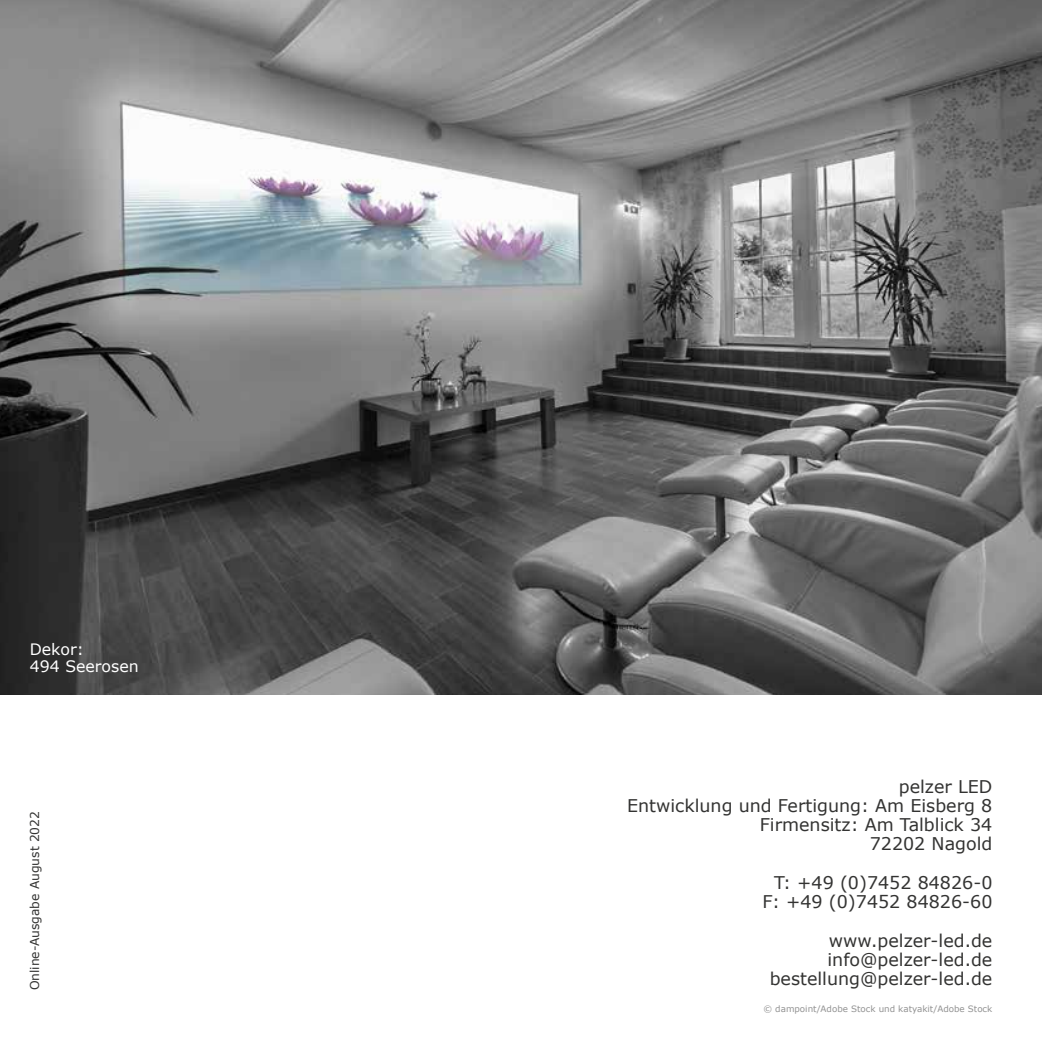
<style>
.page{position:relative;width:1042px;height:1042px;background:#fff}
.page>*{position:absolute;margin:0;border:0;box-sizing:border-box;transform-origin:0 0}
.t1{font:17.5px/19.2px "Verdana";color:#333332;text-align:right}
.t2{font:15.75px/17.5px "Verdana";color:#fff}
.t3{font:12.25px "Verdana";color:#333332}
.t4{font:8.75px "Verdana";color:#929292}
</style>
<div class="page">
<img style="left:0;top:0;width:1042px;height:694px">
<p class="t2" style="left:30px;top:640px;width:110px">Dekor:<br>494 Seerosen</p>
<p class="t3" style="left:27px;top:990px;width:181px;rotate:-90deg">Online-Ausgabe August 2022</p>
<p class="t1" style="left:627px;top:777px;width:367px">pelzer LED<br>Entwicklung und Fertigung: Am Eisberg 8<br>Firmensitz: Am Talblick 34<br>72202 Nagold</p>
<p class="t1" style="left:762px;top:873px;width:231px">T: +49 (0)7452 84826-0<br>F: +49 (0)7452 84826-60</p>
<p class="t1" style="left:770px;top:931px;width:224px">www.pelzer-led.de info@pelzer-led.de bestellung@pelzer-led.de</p>
<p class="t4" style="left:763px;top:1003px;width:230px">© dampoint/Adobe Stock und katyakit/Adobe Stock</p>
</div>
